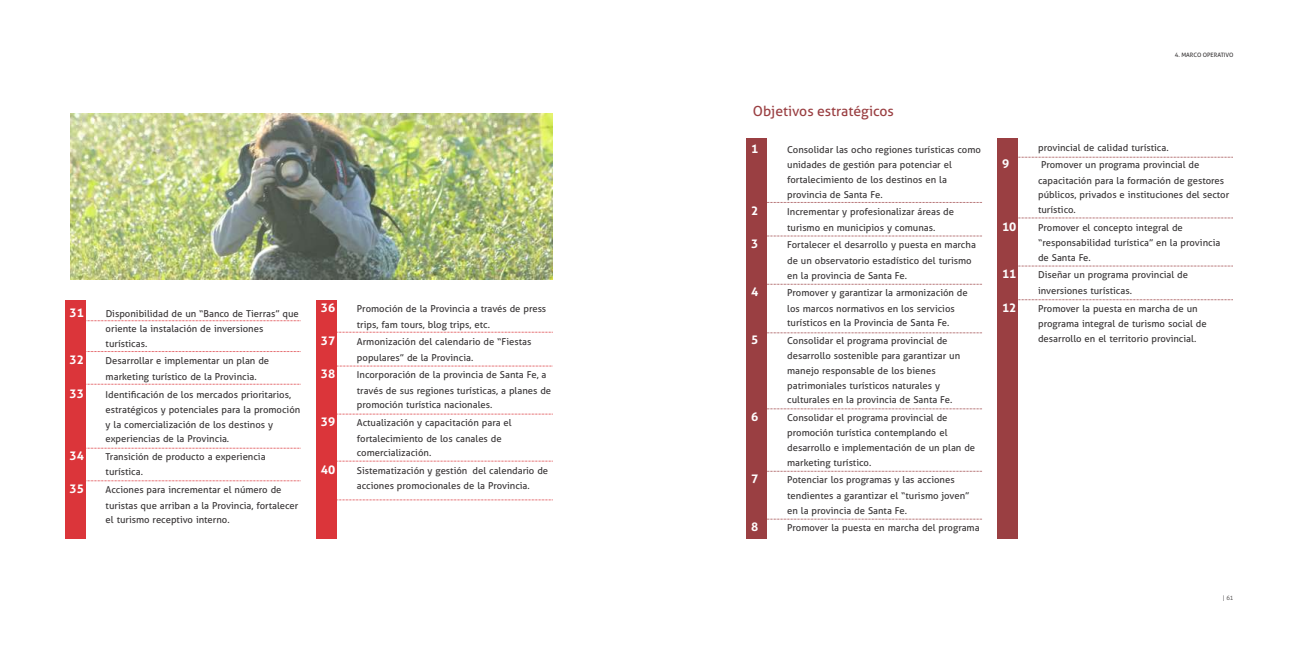
<style>
.page{position:relative;width:1304px;height:652px;background:#fff}
.page>*{position:absolute;margin:0;border:0;box-sizing:border-box;transform-origin:0 0}
.t1{font:14px "Aller";color:#9a3f42}
.t2{font:700 12px "Aller";color:#fefefe}
.t3{font:9.5px/15px "Aller";color:#373435}
.t4{font:6px "Aller";color:#373435}
.t5{font:300 6px "Aller";color:#373435}
</style>
<div class="page">
<div style="left:316px;top:300px;width:21px;height:238px;background:#db353a"></div>
<div style="left:65px;top:300px;width:21px;height:238px;background:#db353a"></div>
<svg style="left:86px;top:351px;width:215px;height:1px"></svg>
<svg style="left:86px;top:480px;width:215px;height:1px"></svg>
<svg style="left:86px;top:320px;width:215px;height:1px"></svg>
<svg style="left:337px;top:332px;width:216px;height:1px"></svg>
<svg style="left:337px;top:366px;width:215px;height:1px"></svg>
<svg style="left:337px;top:414px;width:216px;height:1px"></svg>
<svg style="left:337px;top:461px;width:216px;height:1px"></svg>
<svg style="left:337px;top:500px;width:216px;height:1px"></svg>
<svg style="left:86px;top:384px;width:215px;height:1px"></svg>
<svg style="left:86px;top:448px;width:215px;height:1px"></svg>
<div style="left:746px;top:138px;width:21px;height:401px;background:#9a3f42"></div>
<div style="left:997px;top:138px;width:21px;height:401px;background:#9a3f42"></div>
<svg style="left:767px;top:202px;width:215px;height:1px"></svg>
<svg style="left:1018px;top:157px;width:215px;height:1px"></svg>
<svg style="left:767px;top:236px;width:215px;height:1px"></svg>
<svg style="left:1018px;top:218px;width:215px;height:1px"></svg>
<svg style="left:1018px;top:266px;width:215px;height:1px"></svg>
<svg style="left:767px;top:284px;width:215px;height:1px"></svg>
<svg style="left:767px;top:332px;width:215px;height:1px"></svg>
<svg style="left:1018px;top:299px;width:215px;height:1px"></svg>
<svg style="left:767px;top:408px;width:215px;height:1px"></svg>
<svg style="left:767px;top:471px;width:215px;height:1px"></svg>
<svg style="left:767px;top:519px;width:215px;height:1px"></svg>
<img style="left:71px;top:113px;width:482px;height:166px">
<p class="t2" style="left:70px;top:308px;width:16px">31</p>
<p class="t3" style="left:106px;top:307px;width:195px">Disponibilidad de un “Banco de Tierras” que oriente la instalación de inversiones turísticas.</p>
<p class="t2" style="left:70px;top:356px;width:16px">32</p>
<p class="t3" style="left:106px;top:354px;width:165px;line-height:15.4px">Desarrollar e implementar un plan de marketing turístico de la Provincia.</p>
<p class="t2" style="left:70px;top:389px;width:16px">33</p>
<p class="t3" style="left:106px;top:388px;width:196px">Identificación de los mercados prioritarios, estratégicos y potenciales para la promoción y la comercialización de los destinos y experiencias de la Provincia.</p>
<p class="t2" style="left:70px;top:451px;width:16px">34</p>
<p class="t3" style="left:106px;top:450px;width:161px;line-height:15.4px">Transición de producto a experiencia turística.</p>
<p class="t2" style="left:70px;top:484px;width:16px">35</p>
<p class="t3" style="left:106px;top:483px;width:194px">Acciones para incrementar el número de turistas que arriban a la Provincia, fortalecer el turismo receptivo interno.</p>
<p class="t2" style="left:321px;top:303px;width:16px">36</p>
<p class="t3" style="left:357px;top:302px;width:191px;line-height:15.4px">Promoción de la Provincia a través de press trips, fam tours, blog trips, etc.</p>
<p class="t2" style="left:321px;top:336px;width:16px">37</p>
<p class="t3" style="left:357px;top:335px;width:176px;line-height:15.4px">Armonización del calendario de “Fiestas populares” de la Provincia.</p>
<p class="t2" style="left:321px;top:369px;width:16px">38</p>
<p class="t3" style="left:357px;top:368px;width:196px">Incorporación de la provincia de Santa Fe, a través de sus regiones turísticas, a planes de promoción turística nacionales.</p>
<p class="t2" style="left:321px;top:417px;width:16px">39</p>
<p class="t3" style="left:357px;top:416px;width:156px">Actualización y capacitación para el fortalecimiento de los canales de comercialización.</p>
<p class="t2" style="left:321px;top:465px;width:16px">40</p>
<p class="t3" style="left:357px;top:464px;width:193px;line-height:15.4px">Sistematización y gestión del calendario de acciones promocionales de la Provincia.</p>
<h1 class="t1" style="left:753px;top:105px;width:143px">Objetivos estratégicos</h1>
<p class="t2" style="left:751px;top:144px;width:9px">1</p>
<p class="t3" style="left:787px;top:143px;width:195px">Consolidar las ocho regiones turísticas como unidades de gestión para potenciar el fortalecimiento de los destinos en la provincia de Santa Fe.</p>
<p class="t2" style="left:751px;top:207px;width:9px">2</p>
<p class="t3" style="left:787px;top:205px;width:168px;line-height:15.4px">Incrementar y profesionalizar áreas de turismo en municipios y comunas.</p>
<p class="t2" style="left:751px;top:240px;width:9px">3</p>
<p class="t3" style="left:787px;top:239px;width:190px">Fortalecer el desarrollo y puesta en marcha de un observatorio estadístico del turismo en la provincia de Santa Fe.</p>
<p class="t2" style="left:751px;top:287px;width:9px">4</p>
<p class="t3" style="left:787px;top:286px;width:182px">Promover y garantizar la armonización de los marcos normativos en los servicios turísticos en la Provincia de Santa Fe.</p>
<p class="t2" style="left:751px;top:335px;width:9px">5</p>
<p class="t3" style="left:787px;top:334px;width:174px">Consolidar el programa provincial de desarrollo sostenible para garantizar un manejo responsable de los bienes patrimoniales turísticos naturales y culturales en la provincia de Santa Fe.</p>
<p class="t2" style="left:751px;top:412px;width:9px">6</p>
<p class="t3" style="left:787px;top:411px;width:189px">Consolidar el programa provincial de promoción turística contemplando el desarrollo e implementación de un plan de marketing turístico.</p>
<p class="t2" style="left:751px;top:475px;width:9px">7</p>
<p class="t3" style="left:787px;top:474px;width:184px">Potenciar los programas y las acciones tendientes a garantizar el “turismo joven” en la provincia de Santa Fe.</p>
<p class="t2" style="left:751px;top:522px;width:9px">8</p>
<p class="t3" style="left:787px;top:521px;width:194px">Promover la puesta en marcha del programa</p>
<p class="t4" style="left:1175px;top:52px;width:60px">4. MARCO OPERATIVO</p>
<p class="t3" style="left:1038px;top:141px;width:132px">provincial de calidad turística.</p>
<p class="t2" style="left:1002px;top:159px;width:9px">9</p>
<p class="t3" style="left:1038px;top:158px;width:193px;text-indent:3px">Promover un programa provincial de capacitación para la formación de gestores públicos, privados e instituciones del sector turístico.</p>
<p class="t2" style="left:1002px;top:222px;width:16px">10</p>
<p class="t3" style="left:1038px;top:221px;width:184px">Promover el concepto integral de “responsabilidad turística” en la provincia de Santa Fe.</p>
<p class="t2" style="left:1002px;top:270px;width:16px">11</p>
<p class="t3" style="left:1038px;top:268px;width:152px;line-height:15.4px">Diseñar un programa provincial de inversiones turísticas.</p>
<p class="t2" style="left:1002px;top:303px;width:16px">12</p>
<p class="t3" style="left:1038px;top:302px;width:170px">Promover la puesta en marcha de un programa integral de turismo social de desarrollo en el territorio provincial.</p>
<p class="t5" style="left:1223px;top:596px;width:12px">| 61</p>
</div>
